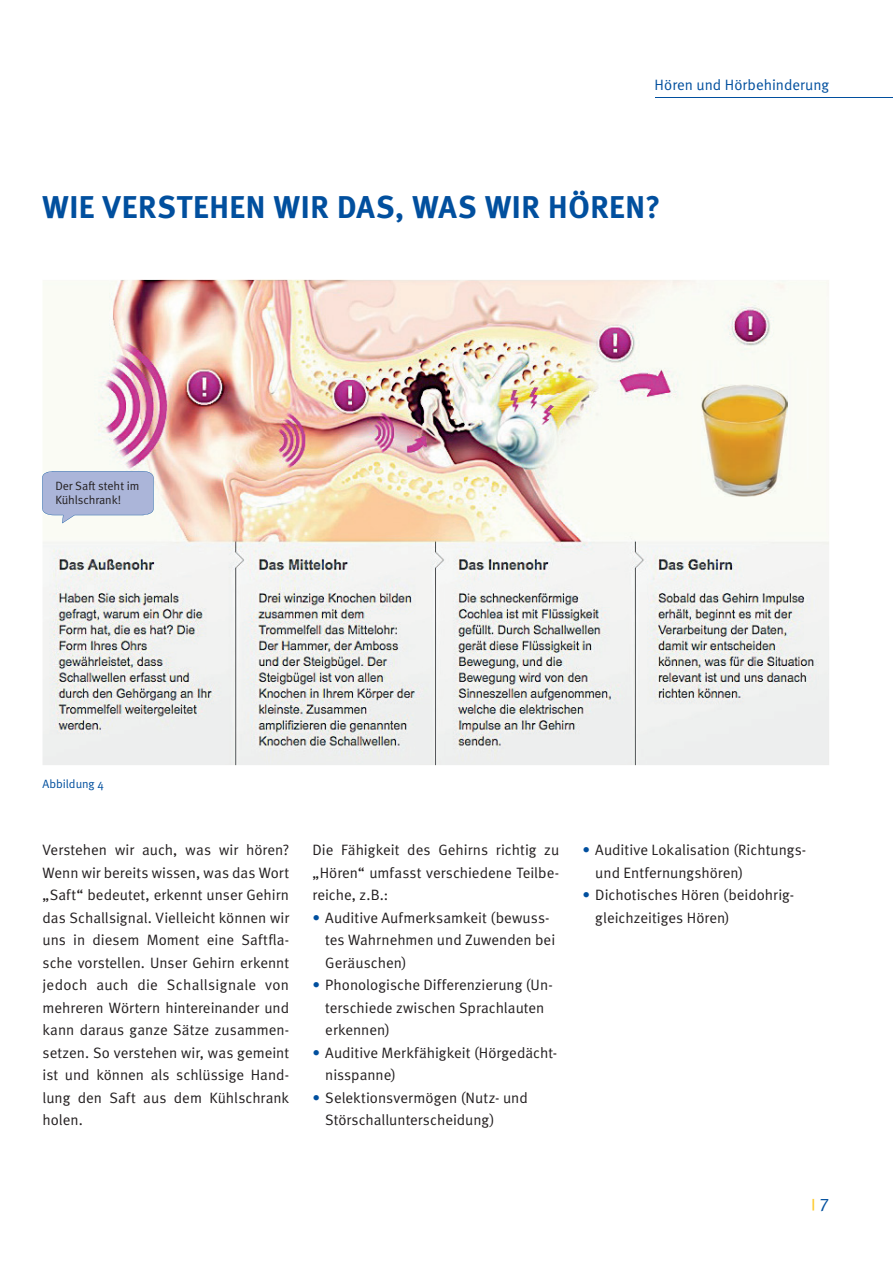
<style>
.page{position:relative;width:893px;height:1263px;background:#fff}
.page>*{position:absolute;margin:0;border:0;box-sizing:border-box;transform-origin:0 0}
.t1{font:700 31.5px "Meta";letter-spacing:.025em;color:#014f9e}
.t2{font:15px/22.5px "Meta Normal";color:#231f20}
.t3{font:15px "Meta Normal";color:#014f9e}
.t4{font:12px/14.4px "Meta Normal";color:#231f20}
.t5{font:12px "Meta Normal";letter-spacing:-.005em;color:#014f9e}
.t6{font:700 12px "Meta";color:#fecb2f}
.s1{color:#014f9e}
.s2{font-family:"Meta Normal";font-weight:400;font-size:18px;color:#014f9e}
</style>
<div class="page">
<hr style="left:656px;top:98px;width:237px;height:1px;background:#014f9e">
<img style="left:43px;top:280px;width:786px;height:485px">
<svg style="left:42px;top:471px;width:112px;height:52px;background:#b4bddc"></svg>
<img style="left:701px;top:384px;width:86px;height:112px">
<p class="t3" style="left:655px;top:76px;width:176px">Hören und Hörbehinderung</p>
<h1 class="t1" style="left:43px;top:188px;width:619px">WIE VERSTEHEN WIR DAS, WAS WIR HÖREN?</h1>
<p class="t4" style="left:55px;top:478px;width:86px">Der Saft steht im<br>Kühlschrank!</p>
<p class="t5" style="left:43px;top:776px;width:63px">Abbildung 4</p>
<p class="t2" style="left:43px;top:838px;width:248px;text-align:justify">Verstehen wir auch, was wir hören?<br>Wenn wir bereits wissen, was das Wort „Saft“ bedeutet, erkennt unser Gehirn das Schallsignal. Vielleicht können wir uns in diesem Moment eine Saftfla&shy;sche vorstellen. Unser Gehirn erkennt jedoch auch die Schallsignale von mehreren Wörtern hintereinander und kann daraus ganze Sätze zusammen&shy;setzen. So verstehen wir, was gemeint ist und können als schlüssige Hand&shy;lung den Saft aus dem Kühlschrank holen.</p>
<p class="t2" style="left:313px;top:838px;width:248px;text-align:justify">Die Fähigkeit des Gehirns richtig zu „Hören“ umfasst verschiedene Teilbe&shy;reiche, z.B.:</p>
<p class="t2" style="left:325px;top:906px;width:231px;text-indent:-13px"><span class="s1">•</span> Auditive Aufmerksamkeit (bewuss&shy;tes Wahrnehmen und Zuwenden bei<br>Geräuschen)</p>
<p class="t2" style="left:325px;top:973px;width:229px;text-indent:-13px"><span class="s1">•</span> Phonologische Differenzierung (Un&shy;terschiede zwischen Sprachlauten erkennen)</p>
<p class="t2" style="left:325px;top:1041px;width:233px;text-indent:-13px"><span class="s1">•</span> Auditive Merkfähigkeit (Hörgedächt&shy;nisspanne)</p>
<p class="t2" style="left:325px;top:1086px;width:204px;text-indent:-13px"><span class="s1">•</span> Selektionsvermögen (Nutz- und<br>Störschallunterscheidung)</p>
<p class="t2" style="left:595px;top:838px;width:213px;text-indent:-13px"><span class="s1">•</span> Auditive Lokalisation (Richtungs&shy;und Entfernungshören)</p>
<p class="t2" style="left:595px;top:883px;width:200px;text-indent:-13px"><span class="s1">•</span> Dichotisches Hören (beidohrig&shy;gleichzeitiges Hören)</p>
<p class="t6" style="left:812px;top:1196px;width:19px">| <span class="s2">7</span></p>
</div>
